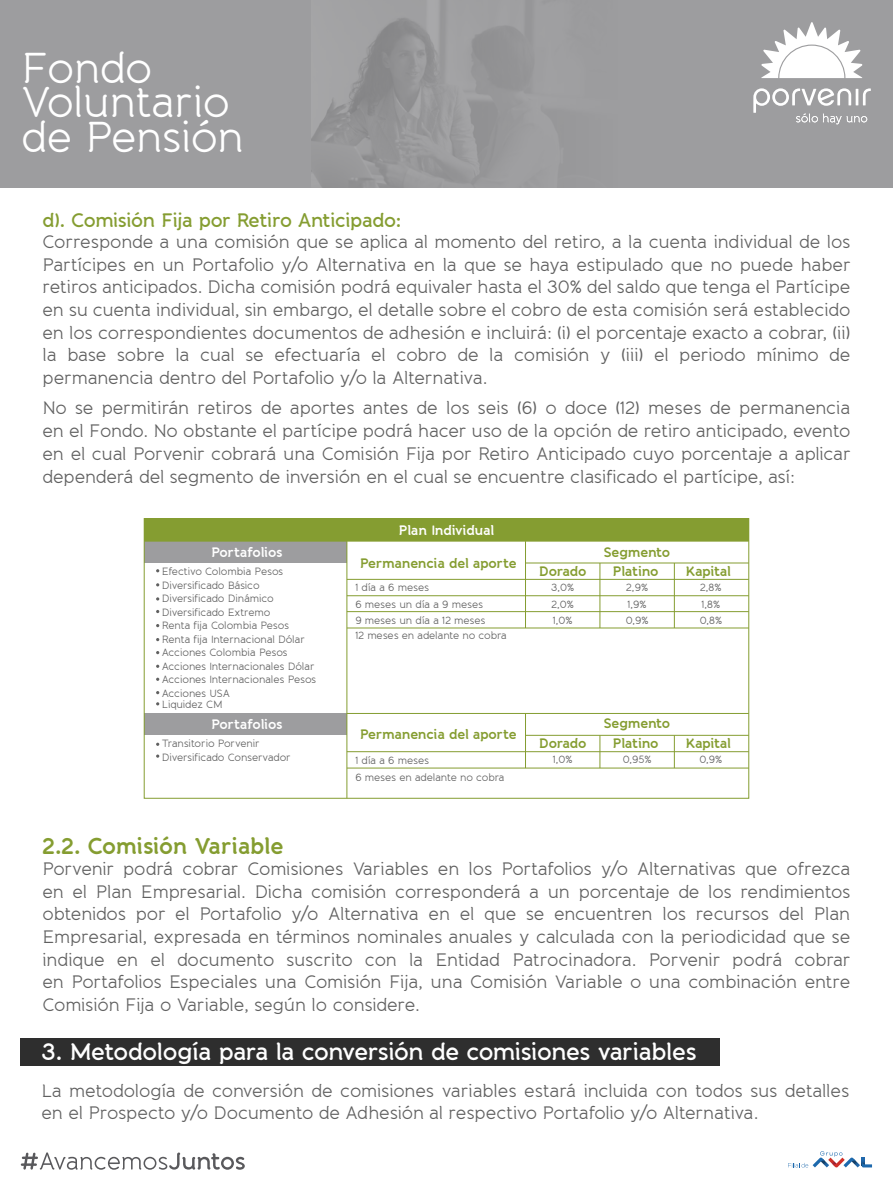
<style>
.page{position:relative;width:893px;height:1191px;background:#fff}
.page>*{position:absolute;margin:0;border:0;box-sizing:border-box;transform-origin:0 0}
.t1{font:43.2px/34.7px "Banda";letter-spacing:-.015em;color:#fff}
.t2{font:600 24px "Banda";letter-spacing:-.02em;color:#fff}
.t3{font:700 22.5px "Banda";letter-spacing:-.02em;color:#859d31}
.t4{font:600 19.5px "Banda";letter-spacing:-.02em;color:#859d31}
.t5{font:18px/22.6px "Banda";letter-spacing:-.01em;color:#606060;text-align:justify}
.t6{font:700 13.5px "Banda";letter-spacing:-.02em;color:#859d31}
.t7{font:700 13.5px "Banda";letter-spacing:-.02em;color:#fff}
.t8{font:10.5px/13.5px "Banda";letter-spacing:-.01em;color:#606060}
</style>
<div class="page">
<div style="left:0;top:0;width:893px;height:187px;background:#9d9d9f"></div>
<div style="left:20px;top:1037px;width:700px;height:28px;background:#2e2e2e"></div>
<img style="left:312px;top:0;width:201px;height:187px">
<svg style="left:761px;top:22px;width:101px;height:56px"></svg>
<svg style="left:753px;top:88px;width:118px;height:36px"></svg>
<svg style="left:21px;top:1152px;width:224px;height:17px"></svg>
<svg style="left:788px;top:1151px;width:84px;height:16px"></svg>
<div style="left:144px;top:541px;width:203px;height:22px;background:#9d9d9f"></div>
<div style="left:144px;top:713px;width:203px;height:22px;background:#9d9d9f"></div>
<div style="left:144px;top:518px;width:605px;height:23px;background:#859d31"></div>
<div style="left:144px;top:518px;width:605px;height:280px;border:1px solid #859d31"></div>
<hr style="left:144px;top:541px;width:605px;height:1px;background:#859d31">
<hr style="left:525px;top:562px;width:224px;height:1px;background:#859d31">
<hr style="left:347px;top:579px;width:402px;height:1px;background:#859d31">
<hr style="left:347px;top:595px;width:402px;height:1px;background:#859d31">
<hr style="left:347px;top:611px;width:402px;height:1px;background:#859d31">
<hr style="left:347px;top:627px;width:402px;height:1px;background:#859d31">
<hr style="left:347px;top:751px;width:402px;height:1px;background:#859d31">
<hr style="left:347px;top:767px;width:402px;height:1px;background:#859d31">
<hr style="left:347px;top:713px;width:402px;height:1px;background:#859d31">
<hr style="left:525px;top:735px;width:224px;height:1px;background:#859d31">
<hr style="left:346px;top:541px;width:1px;height:257px;background:#859d31">
<hr style="left:525px;top:541px;width:1px;height:87px;background:#859d31">
<hr style="left:600px;top:563px;width:1px;height:65px;background:#859d31">
<hr style="left:674px;top:563px;width:1px;height:65px;background:#859d31">
<hr style="left:600px;top:735px;width:1px;height:33px;background:#859d31">
<hr style="left:674px;top:735px;width:1px;height:33px;background:#859d31">
<hr style="left:525px;top:713px;width:1px;height:55px;background:#859d31">
<h1 class="t1" style="left:21px;top:50px;width:225px">Fondo<br>Voluntario de Pensión</h1>
<p class="t4" style="left:43px;top:208px;width:360px">d). Comisión Fija por Retiro Anticipado:</p>
<p class="t5" style="left:43px;top:230px;width:809px">Corresponde a una comisión que se aplica al momento del retiro, a la cuenta individual de los Partícipes en un Portafolio y/o Alternativa en la que se haya estipulado que no puede haber retiros anticipados. Dicha comisión podrá equivaler hasta el 30% del saldo que tenga el Partícipe en su cuenta individual, sin embargo, el detalle sobre el cobro de esta comisión será establecido en los correspondientes documentos de adhesión e incluirá: (i) el porcentaje exacto a cobrar, (ii) la base sobre la cual se efectuaría el cobro de la comisión y (iii) el periodo mínimo de permanencia dentro del Portafolio y/o la Alternativa.</p>
<p class="t5" style="left:43px;top:397px;width:809px">No se permitirán retiros de aportes antes de los seis (6) o doce (12) meses de permanencia en el Fondo. No obstante el partícipe podrá hacer uso de la opción de retiro anticipado, evento en el cual Porvenir cobrará una Comisión Fija por Retiro Anticipado cuyo porcentaje a aplicar dependerá del segmento de inversión en el cual se encuentre clasificado el partícipe, así:</p>
<p class="t7" style="left:399px;top:522px;width:97px">Plan Individual</p>
<p class="t7" style="left:211px;top:543px;width:73px">Portafolios</p>
<p class="t8" style="left:162px;top:564px;width:156px">Efectivo Colombia Pesos<br>Diversificado Básico<br>Diversificado Dinámico<br>Diversificado Extremo<br>Renta fija Colombia Pesos<br>Renta fija Internacional Dólar<br>Acciones Colombia Pesos<br>Acciones Internacionales Dólar<br>Acciones Internacionales Pesos<br>Acciones USA</p>
<p class="t8" style="left:162px;top:697px;width:63px">Liquidez CM</p>
<p class="t6" style="left:360px;top:554px;width:158px">Permanencia del aporte</p>
<p class="t8" style="left:355px;top:579px;width:129px;line-height:17.1px">1 día a 6 meses<br>6 meses un día a 9 meses</p>
<p class="t8" style="left:355px;top:614px;width:132px">9 meses un día a 12 meses</p>
<p class="t8" style="left:355px;top:629px;width:153px">12 meses en adelante no cobra</p>
<p class="t6" style="left:604px;top:543px;width:68px">Segmento</p>
<p class="t6" style="left:539px;top:562px;width:49px">Dorado</p>
<p class="t6" style="left:613px;top:562px;width:47px">Platino</p>
<p class="t6" style="left:686px;top:562px;width:47px">Kapital</p>
<p class="t8" style="left:551px;top:579px;width:24px;line-height:16.6px;text-align:justify">3,0% 2,0% 1,0%</p>
<p class="t8" style="left:626px;top:579px;width:24px;line-height:16.6px">2,9%<br>1,9%<br>0,9%</p>
<p class="t8" style="left:700px;top:580px;width:23px">2,8%</p>
<p class="t8" style="left:700px;top:596px;width:24px;line-height:16px">1,8%<br>0,8%</p>
<p class="t7" style="left:211px;top:715px;width:73px">Portafolios</p>
<p class="t8" style="left:162px;top:737px;width:130px">Transitorio Porvenir<br>Diversificado Conservador</p>
<p class="t6" style="left:360px;top:725px;width:158px">Permanencia del aporte</p>
<p class="t8" style="left:355px;top:751px;width:151px;line-height:17.1px">1 día a 6 meses<br>6 meses en adelante no cobra</p>
<p class="t6" style="left:604px;top:714px;width:68px">Segmento</p>
<p class="t6" style="left:539px;top:735px;width:49px">Dorado</p>
<p class="t6" style="left:613px;top:735px;width:47px">Platino</p>
<p class="t6" style="left:686px;top:735px;width:47px">Kapital</p>
<p class="t8" style="left:553px;top:752px;width:21px">1,0%</p>
<p class="t8" style="left:623px;top:752px;width:30px">0,95%</p>
<p class="t8" style="left:699px;top:752px;width:24px">0,9%</p>
<p class="t3" style="left:43px;top:831px;width:243px">2.2. Comisión Variable</p>
<p class="t5" style="left:43px;top:857px;width:809px">Porvenir podrá cobrar Comisiones Variables en los Portafolios y/o Alternativas que ofrezca en el Plan Empresarial. Dicha comisión corresponderá a un porcentaje de los rendimientos obtenidos por el Portafolio y/o Alternativa en el que se encuentren los recursos del Plan Empresarial, expresada en términos nominales anuales y calculada con la periodicidad que se indique en el documento suscrito con la Entidad Patrocinadora. Porvenir podrá cobrar en Portafolios Especiales una Comisión Fija, una Comisión Variable o una combinación entre Comisión Fija o Variable, según lo considere.</p>
<h2 class="t2" style="left:41px;top:1037px;width:657px">3. Metodología para la conversión de comisiones variables</h2>
<p class="t5" style="left:41px;top:1079px;width:809px">La metodología de conversión de comisiones variables estará incluida con todos sus detalles en el Prospecto y/o Documento de Adhesión al respectivo Portafolio y/o Alternativa.</p>
</div>
